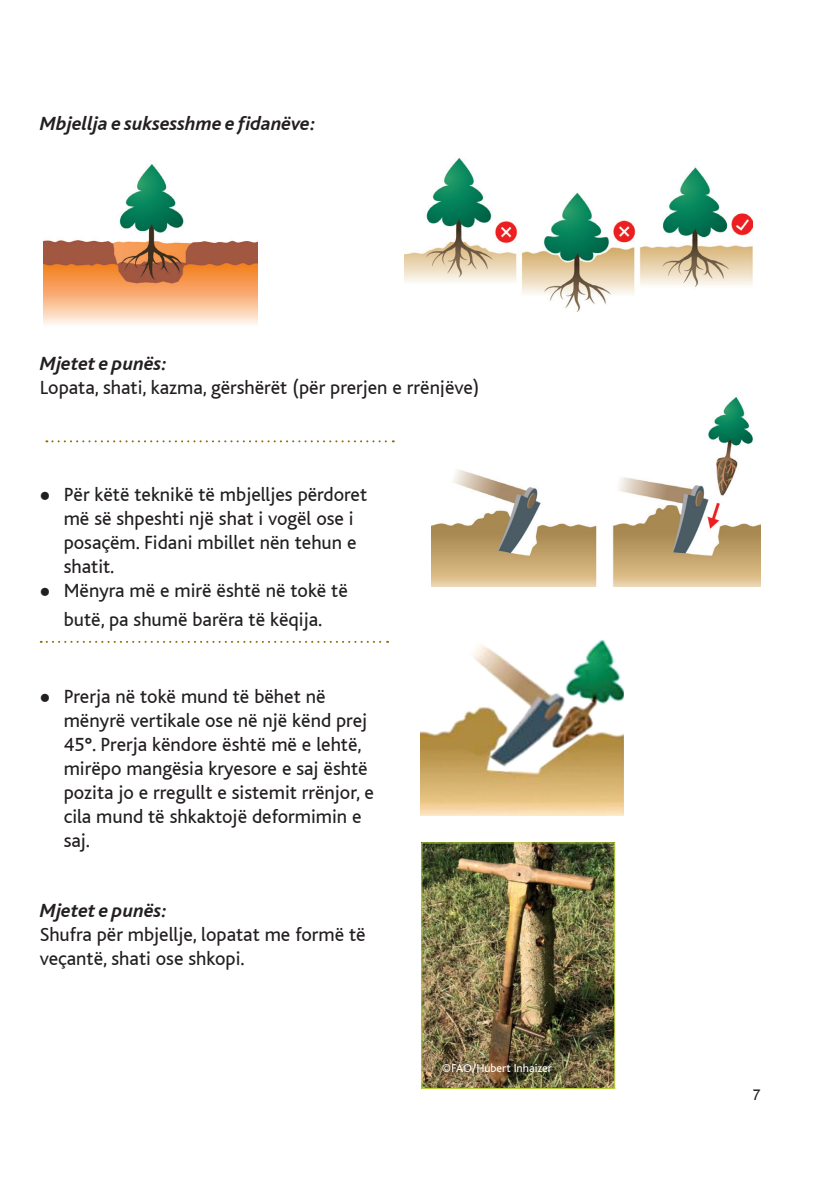
<style>
.page{position:relative;width:840px;height:1191px;background:#fff}
.page>*{position:absolute;margin:0;border:0;box-sizing:border-box;transform-origin:0 0}
.t1{font:20px/24px "Bliss CE";color:#231f20}
.t2{font:italic 700 20px "Bliss CE";color:#231f20}
.t3{font:16px "Bliss CE";color:#231f20}
.t4{font:12px "Bliss CE";color:#fff}
.s1{font-family:"Bliss Bold HU"}
</style>
<div class="page">
<img style="left:420px;top:640px;width:203px;height:175px">
<img style="left:44px;top:165px;width:213px;height:160px">
<img style="left:404px;top:159px;width:347px;height:153px">
<svg style="left:46px;top:440px;width:347px;height:2px"></svg>
<img style="left:431px;top:397px;width:329px;height:190px">
<svg style="left:41px;top:641px;width:347px;height:2px"></svg>
<img style="left:423px;top:844px;width:189px;height:243px">
<div style="left:421px;top:842px;width:193px;height:247px;border:1px solid #b7d436"></div>
<p class="t2" style="left:40px;top:112px;width:277px">Mbjellja e suksesshme e fidanëve:</p>
<p class="t2" style="left:40px;top:352px;width:129px">Mjetet e punës:</p>
<p class="t1" style="left:40px;top:375px;width:441px">Lopata, shati, kazma, gërshërët (për prerjen e rrënjëve)</p>
<p class="t1" style="left:64px;top:482px;width:305px;text-indent:-24px">● Për këtë teknikë të mbjelljes përdoret më së shpeshti një shat i vogël ose i posaçëm. Fidani mbillet nën tehun e shatit.</p>
<p class="t1" style="left:40px;top:576px;width:309px;line-height:28.8px;text-align:center">● Mënyra më e mirë është në tokë të butë, pa shumë barëra të këqija.</p>
<p class="t1" style="left:64px;top:684px;width:312px;text-indent:-24px">● Prerja në tokë mund të bëhet në mënyrë vertikale ose në një kënd prej<br>45<span class="s1">°</span>. Prerja këndore është më e lehtë, mirëpo mangësia kryesore e saj është pozita jo e rregullt e sistemit rrënjor, e cila mund të shkaktojë deformimin e saj.</p>
<p class="t2" style="left:40px;top:899px;width:129px">Mjetet e punës:</p>
<p class="t1" style="left:40px;top:922px;width:327px">Shufra për mbjellje, lopatat me formë të veçantë, shati ose shkopi.</p>
<p class="t4" style="left:441px;top:1061px;width:112px">©FAO/Hubert Inhaizer</p>
<p class="t3" style="left:751px;top:1086px;width:10px">7</p>
</div>
